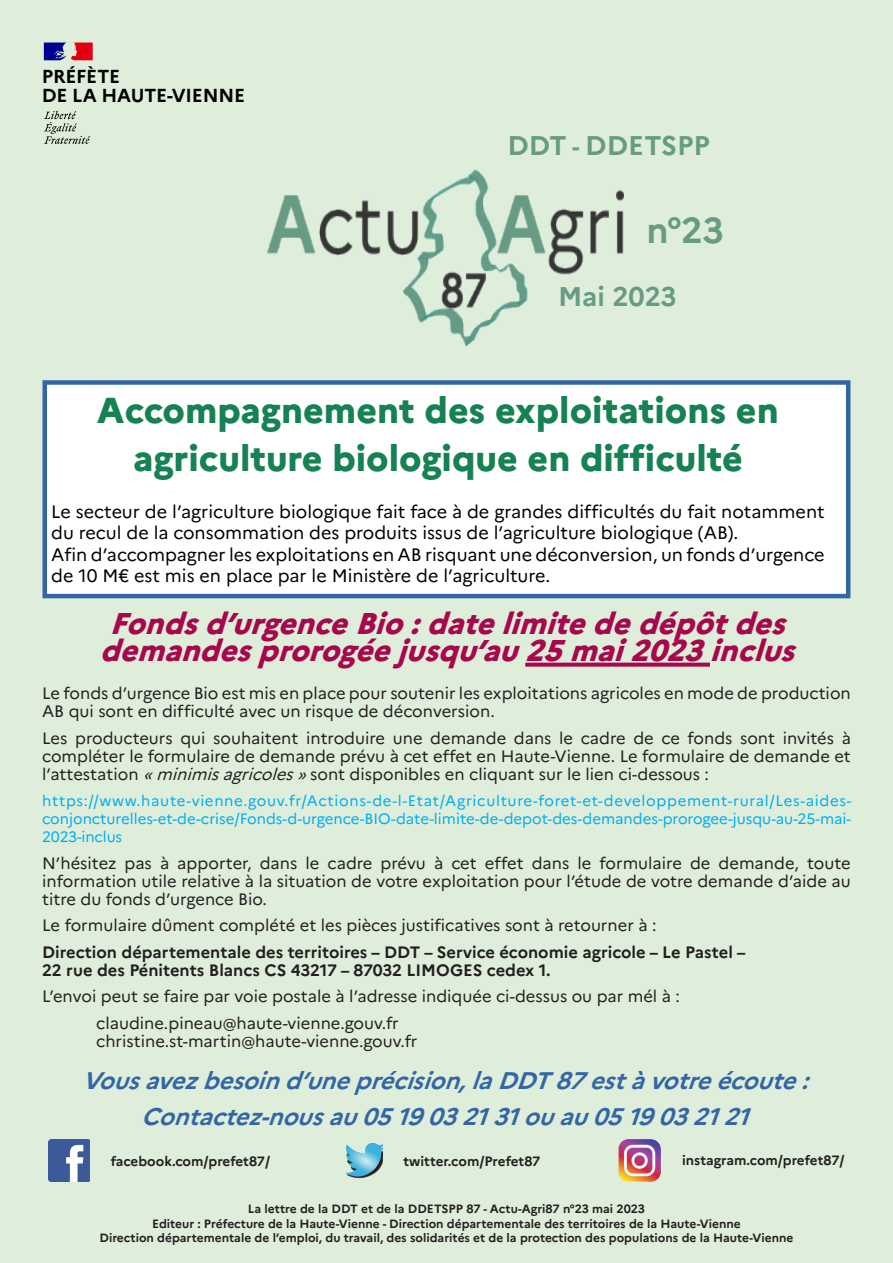
<style>
.page{position:relative;width:893px;height:1263px;background:#dfeddb}
.page>*{position:absolute;margin:0;border:0;box-sizing:border-box;transform-origin:0 0}
.Edito_signature_titr{font:800 36px "Marianne";color:#168253}
.t1{font:700 36px "Marianne";color:#679b83}
.contenu{font:italic 800 30px/27px "Marianne";color:#a7074b;text-align:center}
.Bloc_DDT_87_page_de{font:700 27px "Marianne";color:#679b83}
.contenu_titre{font:italic 700 24px "Marianne";color:#3366a4}
.t2{font:700 18.75px/19.5px "Marianne";letter-spacing:-.01em;color:#000}
.Edito_signature_titr-2{font:18px/21.6px "Marianne";color:#000}
.contenu-2{font:16.5px/18px "Marianne";color:#231f20;text-align:justify}
.contenu-3{font:700 16.5px "Marianne";color:#231f20}
.contenu-4{font:15px/18px "Marianne";color:#00aeef;text-align:justify}
.t3{font:700 13.5px "Marianne";color:#231f20}
.t4{font:700 12px "Marianne";color:#231f20}
.s1{font-size:24px}
.s2{font-style:italic}
</style>
<div class="page">
<img style="left:48px;top:1139px;width:42px;height:43px">
<img style="left:618px;top:1139px;width:42px;height:43px">
<img style="left:345px;top:1143px;width:37px;height:36px">
<svg style="left:44px;top:111px;width:46px;height:33px"></svg>
<svg style="left:44px;top:43px;width:49px;height:17px"></svg>
<img style="left:267px;top:170px;width:356px;height:175px">
<div style="left:45px;top:382px;width:803px;height:214px;background:#fff"></div>
<div style="left:43px;top:380px;width:807px;height:218px;border:4px solid #3465a4"></div>
<svg style="left:525px;top:663px;width:185px;height:4px"></svg>
<p class="t2" style="left:42px;top:66px;width:205px">PRÉFÈTE<br>DE LA HAUTE-VIENNE</p>
<p class="Bloc_DDT_87_page_de" style="left:507px;top:129px;width:204px">DDT <span class="s1">-</span> DDETSPP</p>
<p class="t1" style="left:646px;top:208px;width:79px">n°23</p>
<p class="Bloc_DDT_87_page_de" style="left:558px;top:280px;width:120px">Mai 2023</p>
<p class="Edito_signature_titr" style="left:97px;top:388px;width:683px">Accompagnement des exploitations en</p>
<p class="Edito_signature_titr" style="left:133px;top:436px;width:611px">agriculture biologique en difficulté</p>
<p class="Edito_signature_titr-2" style="left:51px;top:500px;width:775px">Le secteur de l’agriculture biologique fait face à de grandes difficultés du fait notamment du recul de la consommation des produits issus de l’agriculture biologique (AB).</p>
<p class="Edito_signature_titr-2" style="left:51px;top:544px;width:775px">Afin d’accompagner les exploitations en AB risquant une déconversion, un fonds d’urgence de 10 M€ est mis en place par le Ministère de l’agriculture.</p>
<p class="contenu" style="left:100px;top:609px;width:707px">Fondsd’urgenceBio:datelimitededépôtdes demandesprorogéejusqu’au25mai2023inclus</p>
<p class="contenu-2" style="left:42px;top:684px;width:810px">Le fonds d’urgence Bio est mis en place pour soutenir les exploitations agricoles en mode de production<br>AB qui sont en difficulté avec un risque de déconversion.</p>
<p class="contenu-2" style="left:42px;top:729px;width:810px">Les producteurs qui souhaitent introduire une demande dans le cadre de ce fonds sont invités à compléter le formulaire de demande prévu à cet effet en Haute-Vienne. Le formulaire de demande et l’attestation <span class="s2">«minimisagricoles»</span>sont disponibles en cliquant sur le lien ci-dessous :</p>
<p class="contenu-4" style="left:42px;top:792px;width:811px">https://www.haute-vienne.gouv.fr/Actions-de-l-Etat/Agriculture-foret-et-developpement-rural/Les-aides&shy;conjoncturelles-et-de-crise/Fonds-d-urgence-BIO-date-limite-de-depot-des-demandes-prorogee-jusqu-au-25-mai-2023-inclus</p>
<p class="contenu-2" style="left:42px;top:854px;width:810px">N’hésitez pas à apporter, dans le cadre prévu à cet effet dans le formulaire de demande, toute information utile relative à la situation de votre exploitation pour l’étude de votre demande d’aide au titre du fonds d’urgence Bio.</p>
<p class="contenu-2" style="left:42px;top:916px;width:616px">Le formulaire dûment complété et les pièces justificatives sont à retourner à :</p>
<p class="contenu-3" style="left:42px;top:942px;width:705px">Direction départementale des territoires – DDT – Service économie agricole – Le Pastel –</p>
<p class="contenu-3" style="left:42px;top:960px;width:510px">22 rue des Pénitents Blancs CS 43217 – 87032 LIMOGES cedex 1.</p>
<p class="contenu-2" style="left:42px;top:987px;width:639px">L’envoi peut se faire par voie postale à l’adresse indiquée ci-dessus ou par mél à :</p>
<p class="contenu-2" style="left:96px;top:1014px;width:304px">claudine.pineau@haute-vienne.gouv.fr</p>
<p class="contenu-2" style="left:96px;top:1032px;width:323px">christine.st-martin@haute-vienne.gouv.fr</p>
<p class="contenu_titre" style="left:82px;top:1066px;width:737px">Vousavezbesoind’uneprécision,laDDT87estàvotreécoute:</p>
<p class="contenu_titre" style="left:141px;top:1101px;width:619px">Contactez-nousau0519032131ouau0519032121</p>
<p class="t3" style="left:111px;top:1152px;width:161px">facebook.com/prefet87/</p>
<p class="t3" style="left:403px;top:1152px;width:139px">twitter.com/Prefet87</p>
<p class="t3" style="left:682px;top:1152px;width:164px">instagram.com/prefet87/</p>
<p class="t4" style="left:248px;top:1201px;width:399px">La lettre de la DDT et de la DDETSPP 87 - Actu-Agri87 n°23 mai 2023</p>
<p class="t4" style="left:152px;top:1216px;width:590px">Editeur : Préfecture de la Haute-Vienne - Direction départementale des territoires de la Haute-Vienne</p>
<p class="t4" style="left:99px;top:1230px;width:695px">Direction départementale de l’emploi, du travail, des solidarités et de la protection des populations de la Haute-Vienne</p>
</div>
